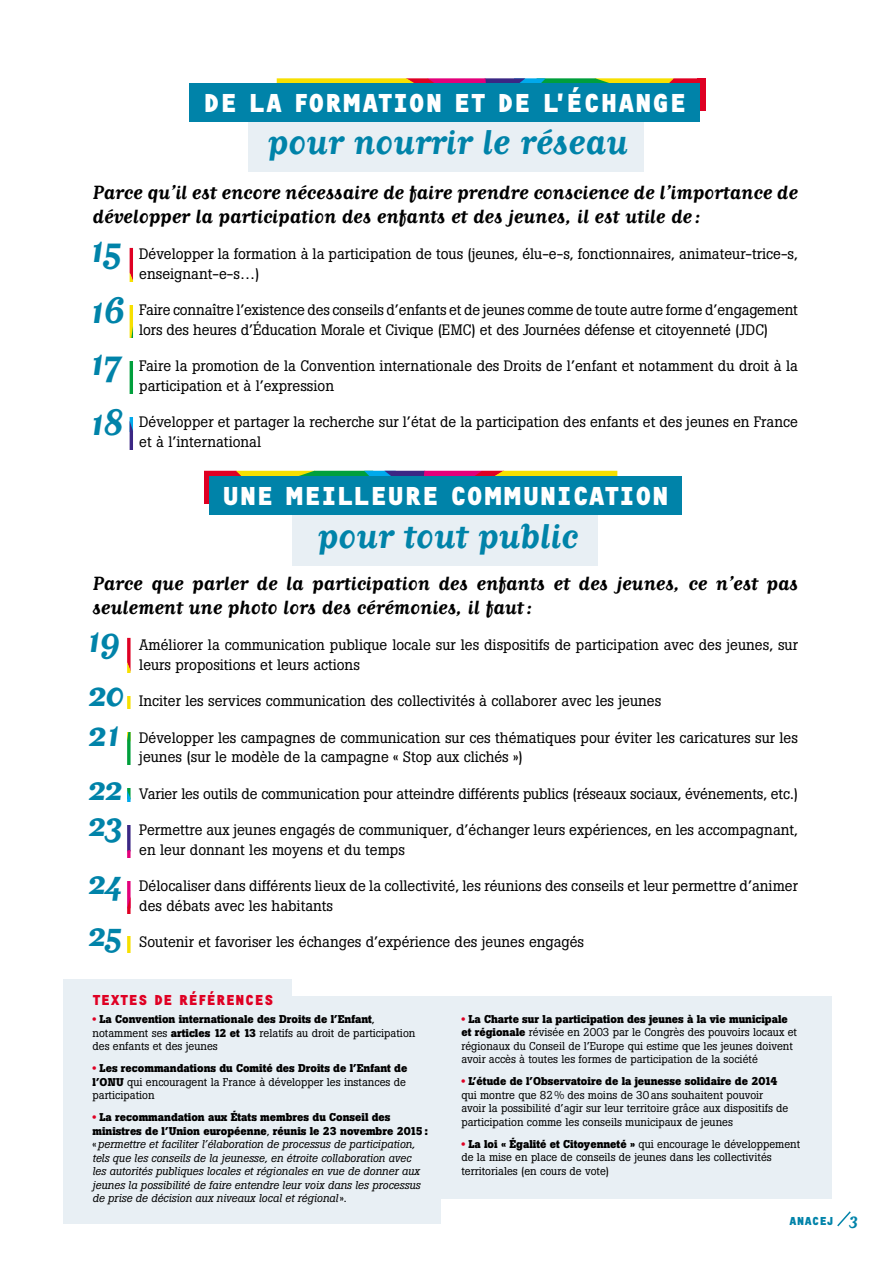
<style>
.page{position:relative;width:893px;height:1263px;background:#fff}
.page>*{position:absolute;margin:0;border:0;box-sizing:border-box;transform-origin:0 0}
.t1{font:700 43.5px "Matrix Script";letter-spacing:-.04em;color:#0083a9}
.t2{font:700 42px "Matrix Script";color:#0083a9}
.t3{font:700 40.5px/36.5px "Matrix Script";color:#0083a9}
.t4{font:700 27px "OCRF";color:#fff}
.t5{font:700 22.5px/24px "Matrix Script";color:#000}
.t6{font:15px/19.5px "Boton";color:#000}
.t7{font:700 15px "OCRF";color:#df0023}
.t8{font:700 12px "OCRF";color:#0083a9}
.t9{font:11.25px/13.5px "Boton";color:#000}
.t10{font:italic 11.25px/13.5px "Boton";color:#000}
.s1{font-weight:700;color:#df0023}
.s2{font-weight:700}
.s3{font-weight:700;font-style:normal;color:#df0023}
.s4{font-weight:700;font-style:normal}
.s5{font-style:normal}
.s6{font-family:"Matrix Script";font-size:19.5px}
</style>
<div class="page">
<div style="left:64px;top:979px;width:768px;height:244px;background:#e8eff4"></div>
<div style="left:442px;top:1199px;width:432px;height:64px;background:#fff"></div>
<div style="left:292px;top:959px;width:565px;height:37px;background:#fff"></div>
<svg style="left:212px;top:471px;width:405px;height:5px;background:#ae8a35"></svg>
<svg style="left:204px;top:471px;width:8px;height:32px"></svg>
<div style="left:249px;top:108px;width:395px;height:64px;background:#e8eff4"></div>
<div style="left:292px;top:502px;width:306px;height:64px;background:#e8eff4"></div>
<svg style="left:277px;top:78px;width:421px;height:6px;background:#989252"></svg>
<div style="left:698px;top:78px;width:8px;height:33px;background:#df0023"></div>
<div style="left:210px;top:476px;width:472px;height:38px;background:#0083a9"></div>
<div style="left:189px;top:84px;width:510px;height:38px;background:#0083a9"></div>
<svg style="left:130px;top:248px;width:3px;height:202px"></svg>
<div style="left:125px;top:282px;width:35px;height:22px;background:#fff"></div>
<div style="left:125px;top:338px;width:35px;height:23px;background:#fff"></div>
<div style="left:125px;top:395px;width:35px;height:22px;background:#fff"></div>
<svg style="left:127px;top:638px;width:4px;height:315px"></svg>
<div style="left:123px;top:673px;width:34px;height:22px;background:#fff"></div>
<div style="left:123px;top:765px;width:34px;height:23px;background:#fff"></div>
<div style="left:123px;top:710px;width:34px;height:22px;background:#fff"></div>
<div style="left:123px;top:802px;width:34px;height:22px;background:#fff"></div>
<div style="left:123px;top:858px;width:34px;height:22px;background:#fff"></div>
<div style="left:121px;top:914px;width:34px;height:22px;background:#fff"></div>
<svg style="left:837px;top:1211px;width:14px;height:16px"></svg>
<h3 class="t4" style="left:203px;top:85px;width:485px">D E LA FORMATION ET DE L’ÉCHANGE</h3>
<h3 class="t3" style="left:267px;top:123px;width:362px">pour nourrir le réseau</h3>
<h3 class="t5" style="left:92px;top:180px;width:707px">Parce qu’il est encore nécessaire de faire prendre conscience de l’importance de développer la participation des enfants et des jeunes, il est utile de :</h3>
<p class="t6" style="left:139px;top:244px;width:660px">Développer la formation à la participation de tous (jeunes, élu-e-s, fonctionnaires, animateur-trice-s, enseignant-e-s…)</p>
<p class="t6" style="left:139px;top:300px;width:660px">Faire connaître l’existence des conseils d’enfants et de jeunes comme de toute autre forme d’engagement lors des heures d’Éducation Morale et Civique (EMC) et des Journées défense et citoyenneté (JDC)</p>
<p class="t6" style="left:139px;top:356px;width:660px">Faire la promotion de la Convention internationale des Droits de l’enfant et notamment du droit à la participation et à l’expression</p>
<p class="t6" style="left:139px;top:412px;width:660px">Développer et partager la recherche sur l’état de la participation des enfants et des jeunes en France et à l’international</p>
<h1 class="t1" style="left:91px;top:227px;width:33px">15</h1>
<h1 class="t1" style="left:91px;top:288px;width:36px">16</h1>
<h1 class="t1" style="left:91px;top:340px;width:32px">17</h1>
<h1 class="t1" style="left:91px;top:401px;width:34px">18</h1>
<h3 class="t4" style="left:222px;top:478px;width:449px">UNE MEILLEURE COMMUNICATION</h3>
<h3 class="t3" style="left:317px;top:517px;width:262px">pour tout public</h3>
<h3 class="t5" style="left:92px;top:571px;width:707px">Parce que parler de la participation des enfants et des jeunes, ce n’est pas seulement une photo lors des cérémonies, il faut:</h3>
<p class="t6" style="left:139px;top:635px;width:660px">Améliorer la communication publique locale sur les dispositifs de participation avec des jeunes, sur leurs propositions et leurs actions</p>
<p class="t6" style="left:139px;top:691px;width:524px">Inciter les services communication des collectivités à collaborer avec les jeunes</p>
<p class="t6" style="left:139px;top:728px;width:660px">Développer les campagnes de communication sur ces thématiques pour éviter les caricatures sur les jeunes (sur le modèle de la campagne « Stop aux clichés »)</p>
<p class="t6" style="left:139px;top:784px;width:660px">Varier les outils de communication pour atteindre différents publics (réseaux sociaux, événements, etc.)</p>
<p class="t6" style="left:139px;top:820px;width:660px">Permettre aux jeunes engagés de communiquer, d’échanger leurs expériences, en les accompagnant, en leur donnant les moyens et du temps</p>
<p class="t6" style="left:139px;top:876px;width:660px">Délocaliser dans différents lieux de la collectivité, les réunions des conseils et leur permettre d’animer des débats avec les habitants</p>
<p class="t6" style="left:139px;top:932px;width:446px">Soutenir et favoriser les échanges d’expérience des jeunes engagés</p>
<h2 class="t2" style="left:88px;top:619px;width:34px">19</h2>
<h2 class="t2" style="left:88px;top:673px;width:38px">20</h2>
<h2 class="t2" style="left:88px;top:713px;width:34px">21</h2>
<h3 class="t3" style="left:88px;top:769px;width:37px">22<br>23</h3>
<h3 class="t3" style="left:88px;top:855px;width:38px;line-height:52.3px">24<br>25</h3>
<p class="t7" style="left:92px;top:990px;width:183px">TEXTES DE RÉFÉRENCES</p>
<p class="t9" style="left:92px;top:1012px;width:324px"><span class="s1">•</span> <span class="s2">La Convention internationale des Droits de l’Enfant</span>, notamment ses <span class="s2">articles 12 et 13</span> relatifs au droit de participation des enfants et des jeunes</p>
<p class="t9" style="left:92px;top:1061px;width:316px;text-align:justify"><span class="s1">•</span> <span class="s2">Les recommandations du Comité des Droits de l’Enfant de l’ONU</span> qui encouragent la France à développer les instances de participation</p>
<p class="t10" style="left:92px;top:1110px;width:337px"><span class="s3">•</span> <span class="s4">La recommandation aux États membres du Conseil des ministres de l’Union européenne</span><span class="s5">,</span> <span class="s4">réunis le 23 novembre 2015: </span><span class="s5">«</span>permettre et faciliter l’élaboration de processus de participation, tels que les conseils de la jeunesse, en étroite collaboration avec<br>les autorités publiques locales et régionales en vue de donner aux jeunes la possibilité de faire entendre leur voix dans les processus de prise de décision aux niveaux local et régional<span class="s5">».</span></p>
<p class="t9" style="left:461px;top:1012px;width:337px"><span class="s1">•</span> <span class="s2">La Charte sur la participation des jeunes à la vie municipale et régionale</span> révisée en 2003 par le Congrès des pouvoirs locaux et régionaux du Conseil de l’Europe qui estime que les jeunes doivent avoir accès à toutes les formes de participation de la société</p>
<p class="t9" style="left:461px;top:1074px;width:329px"><span class="s1">•</span> <span class="s2">L’étude de l’Observatoire de la jeunesse solidaire de 2014 </span>qui montre que 82% des moins de 30ans souhaitent pouvoir avoir la possibilité d’agir sur leur territoire grâce aux dispositifs de participation comme les conseils municipaux de jeunes</p>
<p class="t9" style="left:461px;top:1137px;width:340px"><span class="s1">•</span> <span class="s2">La loi « Égalité et Citoyenneté »</span> qui encourage le développement de la mise en place de conseils de jeunes dans les collectivités territoriales (en cours de vote)</p>
<p class="t8" style="left:789px;top:1213px;width:71px">ANACEJ <span class="s6">3</span></p>
</div>
